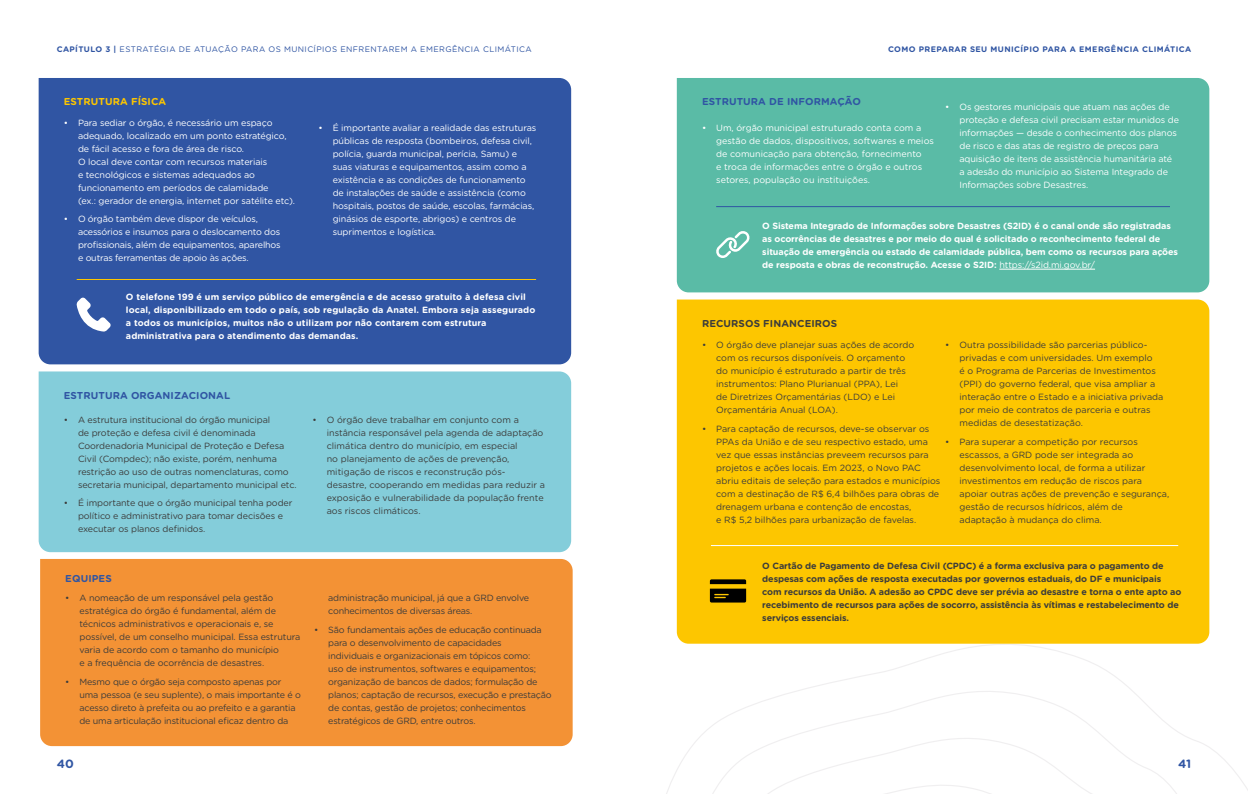
<style>
.page{position:relative;width:1248px;height:794px;background:#fff}
.page>*{position:absolute;margin:0;border:0;box-sizing:border-box;transform-origin:0 0}
.t1{font:700 12px "Gotham Rounded";color:#3055a3}
.t2{font:700 10px "Gotham Rounded";letter-spacing:.01em;color:#3055a3}
.t3{font:700 10px "Gotham Rounded";letter-spacing:.01em;color:#3c3c3b}
.t4{font:700 10px "Gotham Rounded";letter-spacing:.01em;color:#fdc600}
.t5{font:9px/13px "Gotham Rounded";letter-spacing:-.01em;color:#3c3c3b}
.t6{font:9px/13px "Gotham Rounded";letter-spacing:-.01em;color:#fff}
.t7{font:700 9px/13px "Gotham Rounded";letter-spacing:-.01em;color:#3c3c3b}
.t8{font:700 9px/13px "Gotham Rounded";letter-spacing:-.01em;color:#fff}
.t9{font:700 9px/13px "Gotham Rounded";letter-spacing:.01em;color:#fff}
.t10{font:8px "Gotham Rounded";letter-spacing:.05em;color:#3055a3}
.t11{font:700 8px "Gotham Rounded";letter-spacing:.05em;color:#3055a3}
.s1{font-weight:700}
.s2{font-weight:400}
</style>
<div class="page">
<div style="left:39px;top:78px;width:532px;height:286px;background:#3055a3"></div>
<div style="left:39px;top:371px;width:532px;height:181px;background:#84cdda"></div>
<hr style="left:77px;top:279px;width:459px;height:1px;background:#fdc600">
<div style="left:40px;top:559px;width:532px;height:187px;background:#f39235"></div>
<svg style="left:666px;top:622px;width:581px;height:172px"></svg>
<div style="left:676px;top:78px;width:533px;height:214px;background:#5abba6"></div>
<hr style="left:999px;top:269px;width:95px;height:1px;background:#fff">
<hr style="left:716px;top:206px;width:453px;height:1px;background:#3055a3">
<div style="left:676px;top:299px;width:533px;height:344px;background:#fdc600"></div>
<hr style="left:711px;top:545px;width:467px;height:1px;background:#fff">
<svg style="left:715px;top:230px;width:35px;height:28px"></svg>
<svg style="left:76px;top:297px;width:35px;height:34px"></svg>
<svg style="left:709px;top:579px;width:37px;height:23px"></svg>
<p class="t10" style="left:57px;top:43px;width:476px"><span class="s1">CAPÍTULO 3 |</span> ESTRATÉGIA DE ATUAÇÃO PARA OS MUNICÍPIOS ENFRENTAREM A EMERGÊNCIA CLIMÁTICA</p>
<p class="t11" style="left:888px;top:43px;width:305px">COMO PREPARAR SEU MUNICÍPIO PARA A EMERGÊNCIA CLIMÁTICA</p>
<p class="t4" style="left:64px;top:94px;width:104px">ESTRUTURA FÍSICA</p>
<p class="t6" style="left:78px;top:116px;width:218px;text-indent:-14px">• Para sediar o órgão, é necessário um espaço adequado, localizado em um ponto estratégico, de fácil acesso e fora de área de risco.<br>O local deve contar com recursos materiais<br>e tecnológicos e sistemas adequados ao funcionamento em períodos de calamidade<br>(ex.: gerador de energia, internet por satélite etc).</p>
<p class="t6" style="left:78px;top:212px;width:204px;text-indent:-14px">• O órgão também deve dispor de veículos, acessórios e insumos para o deslocamento dos profissionais, além de equipamentos, aparelhos e outras ferramentas de apoio às ações.</p>
<p class="t6" style="left:333px;top:120px;width:205px;text-indent:-14px">• É importante avaliar a realidade das estruturas públicas de resposta (bombeiros, defesa civil, polícia, guarda municipal, perícia, Samu) e suas viaturas e equipamentos, assim como a existência e as condições de funcionamento de instalações de saúde e assistência (como hospitais, postos de saúde, escolas, farmácias, ginásios de esporte, abrigos) e centros de suprimentos e logística.</p>
<p class="t9" style="left:126px;top:289px;width:411px">O telefone 199 é um serviço público de emergência e de acesso gratuito à defesa civil local, disponibilizado em todo o país, sob regulação da Anatel. Embora seja assegurado a todos os municípios, muitos não o utilizam por não contarem com estrutura administrativa para o atendimento das demandas.</p>
<p class="t2" style="left:64px;top:388px;width:168px">ESTRUTURA ORGANIZACIONAL</p>
<p class="t5" style="left:78px;top:412px;width:220px;text-indent:-14px">• A estrutura institucional do órgão municipal<br>de proteção e defesa civil é denominada Coordenadoria Municipal de Proteção e Defesa Civil (Compdec); não existe, porém, nenhuma restrição ao uso de outras nomenclaturas, como secretaria municipal, departamento municipal etc.</p>
<p class="t5" style="left:78px;top:496px;width:216px;text-indent:-14px">• É importante que o órgão municipal tenha poder político e administrativo para tomar decisões e executar os planos definidos.</p>
<p class="t5" style="left:327px;top:412px;width:220px;text-indent:-14px">• O órgão deve trabalhar em conjunto com a instância responsável pela agenda de adaptação climática dentro do município, em especial<br>no planejamento de ações de prevenção, mitigação de riscos e reconstrução pós&shy;desastre, cooperando em medidas para reduzir a exposição e vulnerabilidade da população frente aos riscos climáticos.</p>
<p class="t2" style="left:65px;top:571px;width:48px">EQUIPES</p>
<p class="t5" style="left:79px;top:591px;width:222px;text-indent:-14px">• A nomeação de um responsável pela gestão estratégica do órgão é fundamental, além de técnicos administrativos e operacionais e, se possível, de um conselho municipal. Essa estrutura varia de acordo com o tamanho do município<br>e a frequência de ocorrência de desastres.</p>
<p class="t5" style="left:79px;top:674px;width:223px;text-indent:-14px">• Mesmo que o órgão seja composto apenas por uma pessoa (e seu suplente), o mais importante é o acesso direto à prefeita ou ao prefeito e a garantia de uma articulação institucional eficaz dentro da</p>
<p class="t5" style="left:328px;top:591px;width:202px">administração municipal, já que a GRD envolve conhecimentos de diversas áreas.</p>
<p class="t5" style="left:328px;top:622px;width:225px;text-indent:-14px">• São fundamentais ações de educação continuada para o desenvolvimento de capacidades<br>individuais e organizacionais em tópicos como:<br>uso de instrumentos, softwares e equipamentos; organização de bancos de dados; formulação de planos; captação de recursos, execução e prestação de contas, gestão de projetos; conhecimentos estratégicos de GRD, entre outros.</p>
<p class="t2" style="left:702px;top:94px;width:160px">ESTRUTURA DE INFORMAÇÃO</p>
<p class="t6" style="left:959px;top:100px;width:221px;text-indent:-14px">• Os gestores municipais que atuam nas ações de proteção e defesa civil precisam estar munidos de informações — desde o conhecimento dos planos de risco e das atas de registro de preços para aquisição de itens de assistência humanitária até a adesão do município ao Sistema Integrado de Informações sobre Desastres.</p>
<p class="t6" style="left:716px;top:120px;width:219px;text-indent:-14px">• Um, órgão municipal estruturado conta com a gestão de dados, dispositivos, softwares e meios de comunicação para obtenção, fornecimento<br>e troca de informações entre o órgão e outros setores, população ou instituições.</p>
<p class="t8" style="left:762px;top:219px;width:417px">O Sistema Integrado de Informações sobre Desastres (S2ID) é o canal onde são registradas as ocorrências de desastres e por meio do qual é solicitado o reconhecimento federal de situação de emergência ou estado de calamidade pública, bem como os recursos para ações de resposta e obras de reconstrução. Acesse o S2ID: <span class="s2">https://s2id.mi.gov.br/</span></p>
<p class="t3" style="left:702px;top:316px;width:137px">RECURSOS FINANCEIROS</p>
<p class="t5" style="left:716px;top:338px;width:200px;text-indent:-14px">• O órgão deve planejar suas ações de acordo com os recursos disponíveis. O orçamento do município é estruturado a partir de três instrumentos: Plano Plurianual (PPA), Lei<br>de Diretrizes Orçamentárias (LDO) e Lei Orçamentária Anual (LOA).</p>
<p class="t5" style="left:716px;top:422px;width:226px;text-indent:-14px">• Para captação de recursos, deve-se observar os PPAs da União e de seu respectivo estado, uma vez que essas instâncias preveem recursos para projetos e ações locais. Em 2023, o Novo PAC abriu editais de seleção para estados e municípios com a destinação de R$ 6,4 bilhões para obras de drenagem urbana e contenção de encostas,<br>e R$ 5,2 bilhões para urbanização de favelas.</p>
<p class="t7" style="left:762px;top:558px;width:420px">O Cartão de Pagamento de Defesa Civil (CPDC) é a forma exclusiva para o pagamento de despesas com ações de resposta executadas por governos estaduais, do DF e municipais com recursos da União. A adesão ao CPDC deve ser prévia ao desastre e torna o ente apto ao recebimento de recursos para ações de socorro, assistência às vítimas e restabelecimento de serviços essenciais.</p>
<p class="t5" style="left:959px;top:338px;width:205px;text-indent:-14px">• Outra possibilidade são parcerias público&shy;privadas e com universidades. Um exemplo<br>é o Programa de Parcerias de Investimentos (PPI) do governo federal, que visa ampliar a interação entre o Estado e a iniciativa privada por meio de contratos de parceria e outras medidas de desestatização.</p>
<p class="t5" style="left:959px;top:435px;width:211px;text-indent:-14px">• Para superar a competição por recursos escassos, a GRD pode ser integrada ao desenvolvimento local, de forma a utilizar investimentos em redução de riscos para apoiar outras ações de prevenção e segurança, gestão de recursos hídricos, além de adaptação à mudança do clima.</p>
<h1 class="t1" style="left:57px;top:754px;width:19px">40</h1>
<h1 class="t1" style="left:1177px;top:754px;width:15px">41</h1>
</div>
